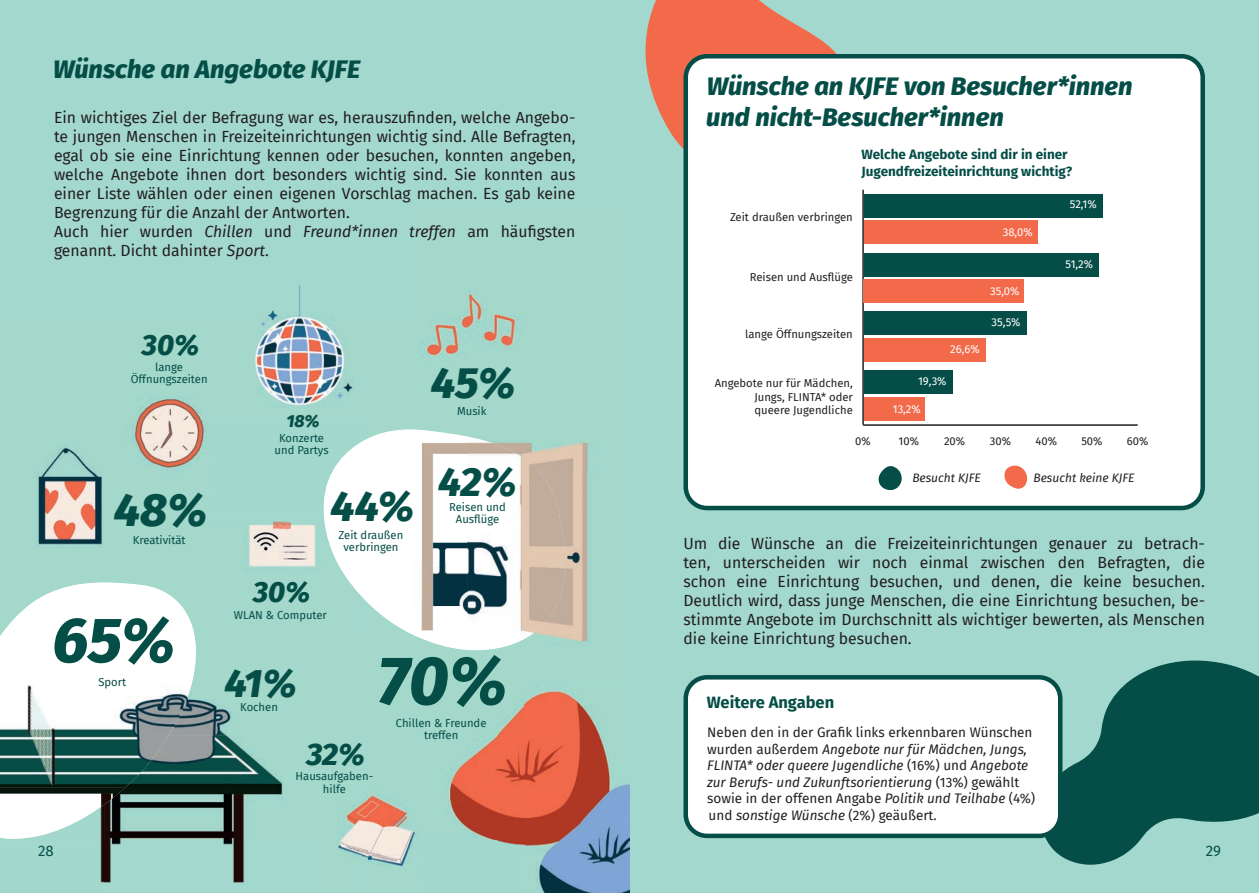
<style>
.page{position:relative;width:1259px;height:893px;background:#a2d8cd}
.page>*{position:absolute;margin:0;border:0;box-sizing:border-box;transform-origin:0 0}
.t1{font:italic 800 68.25px "Fira Sans";color:#054e47}
.t2{font:italic 800 63.3px "Fira Sans";color:#054e47}
.t3{font:italic 800 46.8px "Fira Sans";color:#054e47}
.t4{font:italic 800 43.8px "Fira Sans";color:#054e47}
.t5{font:italic 800 42.9px "Fira Sans";color:#054e47}
.t6{font:italic 800 40.95px "Fira Sans";color:#054e47}
.t7{font:italic 800 39.9px "Fira Sans";color:#054e47}
.t8{font:italic 800 31.2px "Fira Sans";color:#054e47}
.t9{font:italic 800 29.25px "Fira Sans";color:#054e47}
.t10{font:italic 800 25.5px/30.6px "Fira Sans";color:#054e47}
.t11{font:italic 800 17.55px "Fira Sans";color:#054e47}
.t12{font:700 16.5px "Fira Sans";color:#054e47}
.t13{font:15.75px/18.9px "Fira Sans";color:#231f20}
.t14{font:15px "Fira Sans";color:#054e47}
.t15{font:italic 13.5px/16.5px "Fira Sans";color:#231f20}
.t16{font:700 13.5px/16.2px "Fira Sans";color:#054e47}
.t17{font:italic 12px "Fira Sans";color:#231f20}
.t18{font:11.25px/12px "Fira Sans";color:#054e47;text-align:center}
.t19{font:11.25px/13.5px "Fira Sans";color:#231f20;text-align:justify}
.t20{font:11.25px "Fira Sans";color:#fff}
.s1{font-style:italic}
.s2{font-style:normal}
</style>
<div class="page">
<svg style="left:645px;top:0;width:192px;height:149px"></svg>
<img style="left:137px;top:285px;width:380px;height:135px">
<img style="left:34px;top:420px;width:282px;height:148px">
<img style="left:565px;top:442px;width:23px;height:31px">
<img style="left:525px;top:473px;width:104px;height:420px">
<img style="left:367px;top:794px;width:48px;height:72px">
<img style="left:191px;top:685px;width:40px;height:50px">
<img style="left:449px;top:650px;width:76px;height:195px">
<img style="left:105px;top:735px;width:262px;height:148px">
<img style="left:100px;top:839px;width:5px;height:44px">
<img style="left:323px;top:429px;width:144px;height:133px">
<img style="left:467px;top:436px;width:98px;height:214px">
<img style="left:337px;top:562px;width:130px;height:44px">
<img style="left:371px;top:606px;width:96px;height:44px">
<img style="left:0;top:582px;width:196px;height:103px">
<img style="left:0;top:685px;width:191px;height:103px">
<img style="left:0;top:787px;width:125px;height:52px">
<div style="left:686px;top:56px;width:516px;height:452px;background:#fff;border-radius:21px"></div>
<div style="left:683px;top:54px;width:522px;height:456px;border:4px solid #054e47;border-radius:21px"></div>
<svg style="left:1004px;top:466px;width:23px;height:23px"></svg>
<svg style="left:878px;top:466px;width:24px;height:24px"></svg>
<hr style="left:863px;top:424px;width:274px;height:2px;background:#231f20">
<hr style="left:862px;top:190px;width:2px;height:235px;background:#231f20">
<div style="left:864px;top:220px;width:173px;height:24px;background:#f26a4a"></div>
<div style="left:864px;top:279px;width:160px;height:24px;background:#f26a4a"></div>
<div style="left:864px;top:338px;width:121px;height:24px;background:#f26a4a"></div>
<div style="left:864px;top:397px;width:60px;height:23px;background:#f26a4a"></div>
<div style="left:864px;top:194px;width:238px;height:24px;background:#054e47"></div>
<div style="left:864px;top:253px;width:234px;height:24px;background:#054e47"></div>
<div style="left:864px;top:311px;width:162px;height:24px;background:#054e47"></div>
<div style="left:864px;top:370px;width:88px;height:24px;background:#054e47"></div>
<svg style="left:1039px;top:660px;width:220px;height:205px;fill:#054e47"></svg>
<div style="left:686px;top:677px;width:374px;height:159px;background:#fff;border-radius:21px"></div>
<div style="left:683px;top:675px;width:379px;height:163px;border:4px solid #054e47;border-radius:21px"></div>
<h3 class="t10" style="left:53px;top:52px;width:308px">Wünsche an Angebote KJFE</h3>
<p class="t13" style="left:54px;top:108px;width:523px">Ein wichtiges Ziel der Befragung war es, herauszufinden, welche Angebo&shy;te jungen Menschen in Freizeiteinrichtungen wichtig sind. Alle Befragten, egal ob sie eine Einrichtung kennen oder besuchen, konnten angeben, welche Angebote ihnen dort besonders wichtig sind. Sie konnten aus einer Liste wählen oder einen eigenen Vorschlag machen. Es gab keine Begrenzung für die Anzahl der Antworten.<br>Auch hier wurden <span class="s1">Chillen</span> und <span class="s1">Freund*innen treffen</span> am häufigsten genannt. Dicht dahinter <span class="s1">Sport</span>.</p>
<h3 class="t9" style="left:142px;top:319px;width:59px">30%</h3>
<p class="t18" style="left:131px;top:361px;width:78px">lange<br>Öffnungszeiten</p>
<h3 class="t3" style="left:114px;top:469px;width:95px">48%</h3>
<p class="t18" style="left:133px;top:534px;width:54px">Kreativität</p>
<h2 class="t2" style="left:53px;top:585px;width:124px">65%</h2>
<p class="t18" style="left:98px;top:675px;width:29px">Sport</p>
<p class="t11" style="left:286px;top:406px;width:35px">18%</p>
<p class="t18" style="left:275px;top:431px;width:55px">Konzerte und Partys</p>
<h3 class="t5" style="left:331px;top:468px;width:85px">44%</h3>
<h3 class="t9" style="left:253px;top:567px;width:59px">30%</h3>
<p class="t18" style="left:234px;top:608px;width:95px">WLAN &amp; Computer</p>
<p class="t18" style="left:339px;top:529px;width:66px">Zeit draußen verbringen</p>
<h3 class="t4" style="left:431px;top:344px;width:86px">45%</h3>
<p class="t18" style="left:457px;top:405px;width:31px">Musik</p>
<h3 class="t6" style="left:438px;top:446px;width:80px">42%</h3>
<p class="t18" style="left:449px;top:501px;width:58px">Reisen und<br>Ausflüge</p>
<h3 class="t7" style="left:224px;top:649px;width:74px">41%</h3>
<p class="t18" style="left:240px;top:701px;width:39px">Kochen</p>
<h3 class="t8" style="left:306px;top:727px;width:60px">32%</h3>
<h1 class="t1" style="left:378px;top:621px;width:131px">70%</h1>
<p class="t18" style="left:396px;top:717px;width:92px">Chillen &amp; Freunde treffen</p>
<p class="t18" style="left:296px;top:769px;width:79px;line-height:13.5px">Hausaufgaben&shy;hilfe</p>
<h3 class="t10" style="left:706px;top:69px;width:428px">Wünsche an KJFE von Besucher*innen und nicht-Besucher*innen</h3>
<p class="t19" style="left:730px;top:210px;width:124px">Zeit draußen verbringen</p>
<p class="t16" style="left:861px;top:146px;width:212px">Welche Angebote sind dir in einer<br>Jugendfreizeiteinrichtung wichtig?</p>
<p class="t20" style="left:1002px;top:223px;width:31px">38,0%</p>
<p class="t20" style="left:1070px;top:196px;width:28px">52,1%</p>
<p class="t19" style="left:750px;top:270px;width:105px">Reisen und Ausflüge</p>
<p class="t19" style="left:745px;top:327px;width:109px">lange Öffnungszeiten</p>
<p class="t19" style="left:754px;top:376px;width:100px;text-indent:-40px">Angebote nur für Mädchen, Jungs, FLINTA* oder queere Jugendliche</p>
<p class="t20" style="left:950px;top:341px;width:31px">26,6%</p>
<p class="t20" style="left:918px;top:373px;width:30px">19,3%</p>
<p class="t20" style="left:893px;top:400px;width:30px">13,2%</p>
<p class="t20" style="left:990px;top:283px;width:31px">35,0%</p>
<p class="t20" style="left:991px;top:313px;width:30px">35,5%</p>
<p class="t20" style="left:1065px;top:255px;width:29px">51,2%</p>
<p class="t19" style="left:855px;top:434px;width:17px">0%</p>
<p class="t19" style="left:898px;top:434px;width:22px">10%</p>
<p class="t19" style="left:944px;top:434px;width:23px">20%</p>
<p class="t19" style="left:989px;top:434px;width:23px">30%</p>
<p class="t19" style="left:1035px;top:434px;width:23px">40%</p>
<p class="t19" style="left:1081px;top:434px;width:23px">50%</p>
<p class="t19" style="left:1127px;top:434px;width:23px">60%</p>
<p class="t17" style="left:912px;top:469px;width:70px">Besucht KJFE</p>
<p class="t17" style="left:1033px;top:469px;width:102px">Besucht keine KJFE</p>
<p class="t13" style="left:683px;top:534px;width:523px;text-align:justify">Um die Wünsche an die Freizeiteinrichtungen genauer zu betrach&shy;ten, unterscheiden wir noch einmal zwischen den Befragten, die schon eine Einrichtung besuchen, und denen, die keine besuchen.<br>Deutlich wird, dass junge Menschen, die eine Einrichtung besuchen, be&shy;stimmte Angebote im Durchschnitt als wichtiger bewerten, als Menschen die keine Einrichtung besuchen.</p>
<p class="t12" style="left:707px;top:688px;width:129px">Weitere Angaben</p>
<p class="t15" style="left:707px;top:724px;width:330px"><span class="s2">Neben den in der Grafik links erkennbaren Wünschen wurden außerdem</span> Angebote nur für Mädchen, Jungs, FLINTA* oder queere Jugendliche <span class="s2">(16%) und</span> Angebote zur Berufs- und Zukunftsorientierung <span class="s2">(13%) gewählt sowie in der offenen Angabe</span> Politik und Teilhabe <span class="s2">(4%) und</span> sonstige Wünsche <span class="s2">(2%) geäußert.</span></p>
<p class="t14" style="left:38px;top:839px;width:17px">28</p>
<p class="t14" style="left:1205px;top:839px;width:17px">29</p>
</div>
